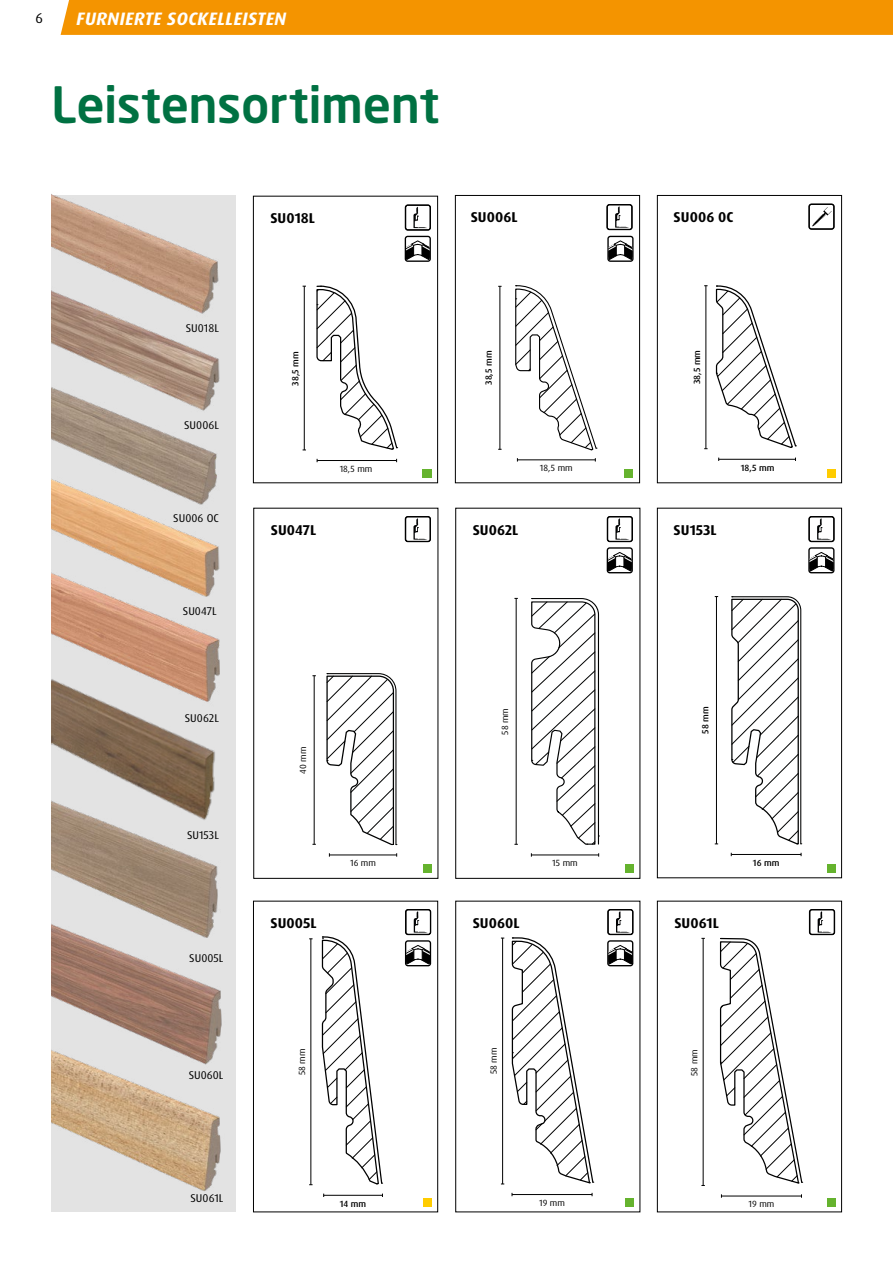
<style>
.page{position:relative;width:893px;height:1263px;background:#fff}
.page>*{position:absolute;margin:0;border:0;box-sizing:border-box;transform-origin:0 0}
.t1{font:500 49.5px "Neo Sans Std";letter-spacing:-.01em;color:#007142}
.t2{font:italic 700 18px "Dax Pro";letter-spacing:.02em;color:#fff}
.t3{font:15px "Arial";color:#000}
.t4{font:15px "Arial";color:#010202}
.t5{font:14.85px "Arial";color:#000}
.t6{font:14.85px "Arial";color:#010202;scale:1.07 1}
.t7{font:14.7px "Arial";color:#000}
.t8{font:700 14.25px "Dax Pro";letter-spacing:.005em;color:#000}
.t9{font:14.25px "Dax Pro";color:#000}
.t10{font:11.25px "Dax Pro";letter-spacing:.005em;color:#000}
.t11{font:9px "Dax Pro";letter-spacing:.005em;color:#000}
.t12{font:500 9px "Dax Pro";letter-spacing:.005em;color:#000}
.t13{font:9px "Arial";color:#010202}
.s1{font-size:15px}
</style>
<div class="page">
<img style="left:51px;top:194px;width:185px;height:82px">
<img style="left:51px;top:509px;width:185px;height:50px">
<img style="left:51px;top:559px;width:185px;height:100px">
<img style="left:51px;top:852px;width:185px;height:119px">
<img style="left:51px;top:971px;width:185px;height:232px">
<div style="left:657px;top:195px;width:185px;height:288px;border:1px solid #000"></div>
<div style="left:657px;top:508px;width:185px;height:370px;border:1px solid #000"></div>
<div style="left:455px;top:195px;width:185px;height:288px;border:1px solid #000"></div>
<div style="left:253px;top:901px;width:185px;height:311px;border:1px solid #000"></div>
<div style="left:455px;top:901px;width:185px;height:311px;border:1px solid #000"></div>
<div style="left:657px;top:901px;width:185px;height:311px;border:1px solid #000"></div>
<div style="left:624px;top:469px;width:9px;height:9px;background:#65b32e"></div>
<div style="left:625px;top:864px;width:8px;height:9px;background:#65b32e"></div>
<div style="left:423px;top:864px;width:8px;height:9px;background:#65b32e"></div>
<div style="left:625px;top:1198px;width:8px;height:9px;background:#65b32e"></div>
<div style="left:827px;top:864px;width:9px;height:9px;background:#65b32e"></div>
<div style="left:827px;top:1198px;width:9px;height:9px;background:#65b32e"></div>
<div style="left:455px;top:508px;width:185px;height:371px;border:1px solid #000"></div>
<div style="left:253px;top:508px;width:185px;height:371px;border:1px solid #000"></div>
<img style="left:51px;top:435px;width:185px;height:74px">
<img style="left:51px;top:659px;width:185px;height:193px">
<div style="left:253px;top:196px;width:185px;height:287px;border:1px solid #000"></div>
<div style="left:422px;top:469px;width:9px;height:9px;background:#65b32e"></div>
<svg style="left:606px;top:204px;width:27px;height:26px"></svg>
<svg style="left:808px;top:204px;width:27px;height:26px"></svg>
<svg style="left:405px;top:204px;width:26px;height:58px"></svg>
<svg style="left:607px;top:236px;width:27px;height:26px"></svg>
<svg style="left:809px;top:909px;width:26px;height:26px"></svg>
<svg style="left:405px;top:909px;width:26px;height:58px"></svg>
<svg style="left:607px;top:909px;width:26px;height:58px"></svg>
<svg style="left:405px;top:516px;width:26px;height:26px"></svg>
<svg style="left:607px;top:516px;width:26px;height:58px"></svg>
<svg style="left:808px;top:516px;width:27px;height:58px"></svg>
<img style="left:51px;top:276px;width:185px;height:159px">
<div style="left:423px;top:1198px;width:9px;height:9px;background:#fc0"></div>
<div style="left:827px;top:469px;width:9px;height:9px;background:#fc0"></div>
<div style="left:61px;top:0;width:832px;height:35px;background:#f49400"></div>
<hr style="left:516px;top:598px;width:1px;height:246px;background:#000">
<hr style="left:314px;top:676px;width:1px;height:168px;background:#000">
<hr style="left:531px;top:854px;width:68px;height:1px;background:#000">
<hr style="left:329px;top:854px;width:68px;height:1px;background:#000">
<svg style="left:531px;top:598px;width:68px;height:247px"></svg>
<hr style="left:499px;top:286px;width:1px;height:163px;background:#000">
<hr style="left:517px;top:459px;width:78px;height:1px;background:#000">
<svg style="left:731px;top:596px;width:71px;height:248px"></svg>
<hr style="left:716px;top:596px;width:1px;height:248px;background:#000">
<hr style="left:731px;top:854px;width:70px;height:1px;background:#000">
<hr style="left:705px;top:286px;width:1px;height:163px;background:#000">
<hr style="left:719px;top:459px;width:76px;height:1px;background:#000">
<svg style="left:715px;top:285px;width:82px;height:163px"></svg>
<hr style="left:304px;top:286px;width:1px;height:164px;background:#000">
<hr style="left:317px;top:460px;width:80px;height:1px;background:#000">
<svg style="left:316px;top:285px;width:82px;height:165px"></svg>
<hr style="left:310px;top:939px;width:1px;height:246px;background:#000">
<hr style="left:324px;top:1195px;width:58px;height:1px;background:#000">
<svg style="left:321px;top:936px;width:62px;height:249px"></svg>
<hr style="left:502px;top:938px;width:1px;height:246px;background:#000">
<hr style="left:512px;top:1194px;width:80px;height:1px;background:#000">
<svg style="left:511px;top:937px;width:83px;height:247px"></svg>
<hr style="left:703px;top:938px;width:1px;height:247px;background:#000">
<hr style="left:721px;top:1196px;width:80px;height:1px;background:#000">
<svg style="left:719px;top:937px;width:84px;height:247px"></svg>
<svg style="left:515px;top:285px;width:82px;height:166px"></svg>
<svg style="left:326px;top:673px;width:71px;height:172px"></svg>
<p class="t9" style="left:36px;top:9px;width:9px">6</p>
<h2 class="t2" style="left:77px;top:7px;width:211px">FURNIERTE SOCKELLEISTEN</h2>
<h1 class="t1" style="left:51px;top:73px;width:390px">Leistensortiment</h1>
<p class="t8" style="left:270px;top:209px;width:46px">SU018L</p>
<p class="t8" style="left:471px;top:208px;width:48px">SU006L</p>
<p class="t10" style="left:186px;top:321px;width:35px">SU018L</p>
<p class="t10" style="left:184px;top:418px;width:36px">SU006L</p>
<p class="t10" style="left:173px;top:511px;width:47px">SU006 OC</p>
<p class="t12" style="left:290px;top:386px;width:36px;rotate:-90deg">38,5 mm</p>
<h3 class="t5" style="left:342px;top:457px;width:30px">18.5</h3>
<p class="t11" style="left:340px;top:463px;width:34px">18,5 mm</p>
<p class="t12" style="left:483px;top:385px;width:36px;rotate:-90deg">38,5 mm</p>
<p class="t11" style="left:540px;top:462px;width:34px">18,5 mm</p>
<h3 class="t3" style="left:541px;top:462px;width:31px">18.5</h3>
<p class="t8" style="left:674px;top:208px;width:61px">SU006 0C</p>
<p class="t12" style="left:691px;top:384px;width:36px;rotate:-90deg">38,5 mm</p>
<h3 class="t7" style="left:741px;top:457px;width:30px">18.5</h3>
<p class="t12" style="left:741px;top:462px;width:35px">18,5 mm</p>
<p class="t10" style="left:183px;top:604px;width:35px">SU047L</p>
<p class="t10" style="left:185px;top:711px;width:36px">SU062L</p>
<p class="t10" style="left:187px;top:828px;width:33px">SU153L</p>
<p class="t10" style="left:189px;top:950px;width:36px">SU005L</p>
<p class="t10" style="left:189px;top:1068px;width:36px">SU060L</p>
<p class="t10" style="left:190px;top:1191px;width:35px">SU061L</p>
<p class="t8" style="left:271px;top:521px;width:47px">SU047L</p>
<p class="t8" style="left:473px;top:521px;width:47px">SU062L</p>
<p class="t8" style="left:674px;top:521px;width:45px">SU153L</p>
<p class="t11" style="left:297px;top:773px;width:28px;rotate:-90deg">40 mm</p>
<p class="t11" style="left:499px;top:735px;width:28px;rotate:-90deg">58 mm</p>
<h3 class="t4" style="left:353px;top:854px;width:18px">16</h3>
<p class="t11" style="left:350px;top:857px;width:27px">16 mm</p>
<p class="t11" style="left:552px;top:857px;width:27px">15 mm</p>
<h3 class="t6" style="left:556px;top:858px;width:18px">15</h3>
<p class="t12" style="left:699px;top:734px;width:29px;rotate:-90deg">58 mm</p>
<p class="t13" style="left:697px;top:725px;width:12px;rotate:-90deg">58</p>
<p class="t8" style="left:270px;top:914px;width:48px">SU005L</p>
<p class="t8" style="left:473px;top:914px;width:48px">SU060L</p>
<p class="t8" style="left:674px;top:914px;width:46px">SU061L</p>
<p class="t12" style="left:753px;top:857px;width:28px">16 mm</p>
<p class="t13" style="left:761px;top:861px;width:12px">16</p>
<p class="t11" style="left:296px;top:1075px;width:28px;rotate:-90deg">58 mm</p>
<p class="t11" style="left:488px;top:1074px;width:28px;rotate:-90deg">58 mm</p>
<p class="t11" style="left:688px;top:1076px;width:28px;rotate:-90deg">58 mm</p>
<h3 class="t7" style="left:752px;top:1193px;width:18px">19</h3>
<p class="t11" style="left:539px;top:1197px;width:27px">19 mm</p>
<p class="t12" style="left:340px;top:1198px;width:28px">14 mm</p>
<h3 class="t3" style="left:343px;top:1198px;width:18px">14</h3>
<h3 class="t5" style="left:544px;top:1198px;width:33px">19<span class="s1">19</span></h3>
<h3 class="t3" style="left:767px;top:1203px;width:18px">19</h3>
<p class="t11" style="left:748px;top:1198px;width:27px">19 mm</p>
</div>
